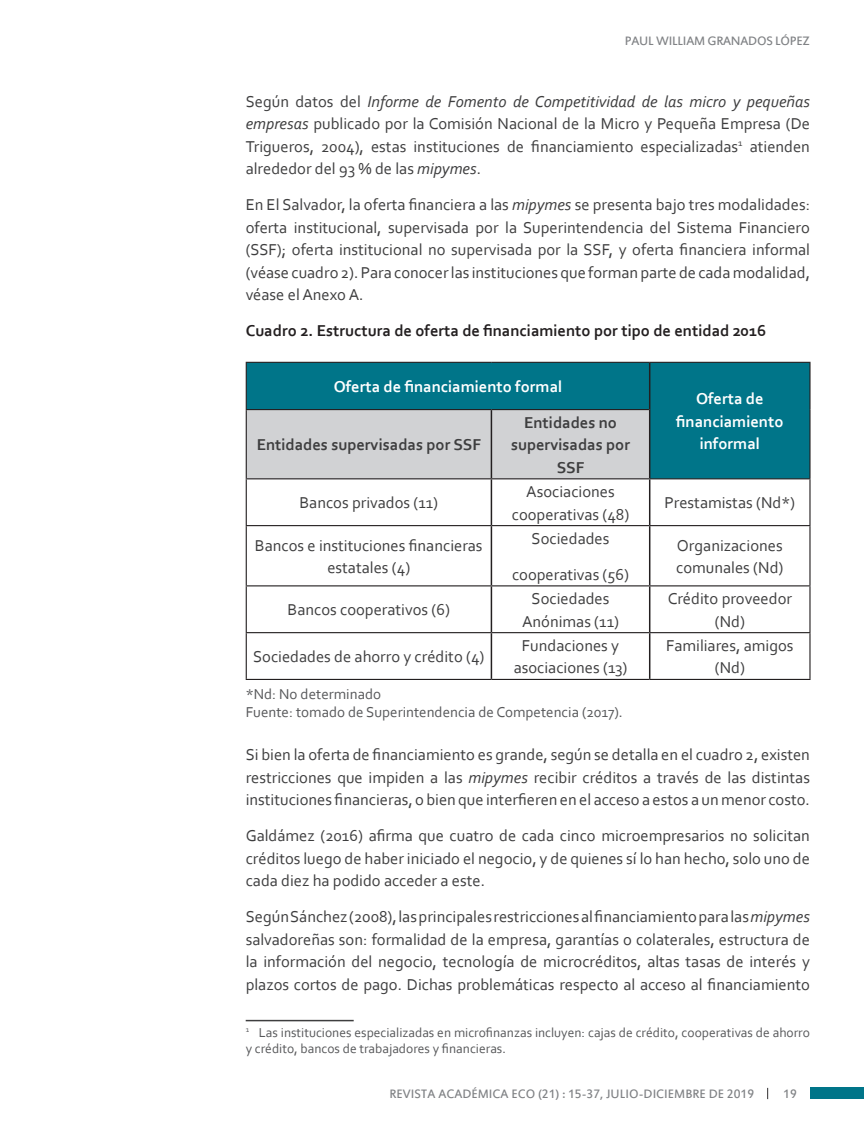
<style>
.page{position:relative;width:864px;height:1134px;background:#fff}
.page>*{position:absolute;margin:0;border:0;box-sizing:border-box;transform-origin:0 0}
.TEXTO{font:16.5px/22.5px "Corbel";color:#3e3e3f;text-align:center}
.FIGURA_TITULO{font:700 16.5px "Corbel";color:#231f20}
.TEXTO-2{font:700 16.5px/22.5px "Corbel";color:#fff;text-align:center}
.TEXTO-3{font:700 16.5px/22.5px "Corbel";color:#3e3e3f;text-align:center}
.FUENTE{font:15px "Corbel";color:#57585a}
.PIE{font:13.5px/16.2px "Corbel";color:#57585a}
.t1{font:13.5px "Estrangelo Edessa";color:#808285}
.t2{font:13.5px "Estrangelo Edessa";letter-spacing:-.02em;color:#808285}
.s1{font-style:italic}
</style>
<div class="page">
<div style="left:810px;top:1088px;width:54px;height:11px;background:#007589"></div>
<div style="left:247px;top:363px;width:562px;height:115px;background:#007589"></div>
<div style="left:247px;top:410px;width:402px;height:68px;background:#d1d2d4"></div>
<hr style="left:649px;top:363px;width:1px;height:47px;background:#231f20">
<hr style="left:491px;top:410px;width:1px;height:68px;background:#231f20">
<hr style="left:649px;top:410px;width:1px;height:68px;background:#231f20">
<hr style="left:491px;top:479px;width:1px;height:46px;background:#231f20">
<hr style="left:649px;top:479px;width:1px;height:46px;background:#231f20">
<hr style="left:491px;top:526px;width:1px;height:59px;background:#231f20">
<hr style="left:649px;top:526px;width:1px;height:59px;background:#231f20">
<hr style="left:491px;top:586px;width:1px;height:46px;background:#231f20">
<hr style="left:649px;top:586px;width:1px;height:46px;background:#231f20">
<hr style="left:491px;top:633px;width:1px;height:46px;background:#231f20">
<hr style="left:649px;top:633px;width:1px;height:46px;background:#231f20">
<hr style="left:246px;top:362px;width:245px;height:1px;background:#231f20">
<hr style="left:246px;top:363px;width:1px;height:46px;background:#231f20">
<hr style="left:491px;top:362px;width:159px;height:1px;background:#231f20">
<hr style="left:650px;top:362px;width:161px;height:1px;background:#231f20">
<hr style="left:809px;top:363px;width:2px;height:47px;background:#231f20">
<hr style="left:809px;top:410px;width:2px;height:68px;background:#231f20">
<hr style="left:246px;top:409px;width:245px;height:1px;background:#231f20">
<hr style="left:246px;top:410px;width:1px;height:68px;background:#231f20">
<hr style="left:491px;top:409px;width:158px;height:1px;background:#231f20">
<hr style="left:246px;top:478px;width:245px;height:1px;background:#231f20">
<hr style="left:246px;top:479px;width:1px;height:46px;background:#231f20">
<hr style="left:491px;top:478px;width:159px;height:1px;background:#231f20">
<hr style="left:650px;top:478px;width:161px;height:1px;background:#231f20">
<hr style="left:809px;top:479px;width:2px;height:46px;background:#231f20">
<hr style="left:246px;top:525px;width:245px;height:1px;background:#231f20">
<hr style="left:246px;top:526px;width:1px;height:59px;background:#231f20">
<hr style="left:491px;top:525px;width:159px;height:1px;background:#231f20">
<hr style="left:650px;top:525px;width:161px;height:1px;background:#231f20">
<hr style="left:809px;top:526px;width:2px;height:59px;background:#231f20">
<hr style="left:246px;top:585px;width:245px;height:1px;background:#231f20">
<hr style="left:246px;top:586px;width:1px;height:46px;background:#231f20">
<hr style="left:491px;top:585px;width:159px;height:1px;background:#231f20">
<hr style="left:650px;top:585px;width:161px;height:1px;background:#231f20">
<hr style="left:809px;top:586px;width:2px;height:46px;background:#231f20">
<hr style="left:246px;top:632px;width:245px;height:1px;background:#231f20">
<hr style="left:246px;top:633px;width:1px;height:46px;background:#231f20">
<hr style="left:491px;top:632px;width:159px;height:1px;background:#231f20">
<hr style="left:650px;top:632px;width:161px;height:1px;background:#231f20">
<hr style="left:809px;top:633px;width:2px;height:46px;background:#231f20">
<hr style="left:246px;top:679px;width:245px;height:1px;background:#231f20">
<hr style="left:491px;top:679px;width:159px;height:1px;background:#231f20">
<hr style="left:650px;top:679px;width:161px;height:1px;background:#231f20">
<hr style="left:246px;top:1020px;width:108px;height:1px;background:#3e3e3f">
<p class="t2" style="left:625px;top:34px;width:187px">PAUL WILLIAM GRANADOS LÓPEZ</p>
<p class="TEXTO" style="left:246px;top:90px;width:566px;text-align:justify">Según datos del <span class="s1">Informe de Fomento de Competitividad de las micro y pequeñas empresas</span> publicado por la Comisión Nacional de la Micro y Pequeña Empresa (De Trigueros, 2004), estas instituciones de financiamiento especializadas<sup>1</sup> atienden alrededor del 93 % de las <span class="s1">mipymes</span>.</p>
<p class="TEXTO" style="left:246px;top:193px;width:566px;text-align:justify">En El Salvador, la oferta financiera a las <span class="s1">mipymes</span> se presenta bajo tres modalidades: oferta institucional, supervisada por la Superintendencia del Sistema Financiero (SSF); oferta institucional no supervisada por la SSF, y oferta financiera informal (véase cuadro 2). Para conocer las instituciones que forman parte de cada modalidad, véase el Anexo A.</p>
<p class="FIGURA_TITULO" style="left:246px;top:320px;width:522px">Cuadro 2. Estructura de oferta de financiamiento por tipo de entidad 2016</p>
<p class="TEXTO-2" style="left:334px;top:375px;width:230px">Oferta de financiamiento formal</p>
<p class="TEXTO-2" style="left:676px;top:387px;width:109px">Oferta de financiamiento</p>
<p class="TEXTO-3" style="left:511px;top:411px;width:121px">Entidades no supervisadas por<br>SSF</p>
<p class="TEXTO-3" style="left:257px;top:433px;width:226px">Entidades supervisadas por SSF</p>
<p class="TEXTO-2" style="left:700px;top:432px;width:62px">informal</p>
<p class="TEXTO" style="left:300px;top:491px;width:140px">Bancos privados (11)</p>
<p class="TEXTO" style="left:512px;top:480px;width:119px">Asociaciones cooperativas (48)</p>
<p class="TEXTO" style="left:665px;top:491px;width:132px">Prestamistas (Nd*)</p>
<p class="TEXTO" style="left:255px;top:534px;width:229px">Bancos e instituciones financieras estatales (4)</p>
<p class="TEXTO" style="left:532px;top:527px;width:79px">Sociedades</p>
<p class="TEXTO" style="left:512px;top:563px;width:119px">cooperativas (56)</p>
<p class="TEXTO" style="left:676px;top:534px;width:109px;text-align:left">Organizaciones comunales (Nd)</p>
<p class="TEXTO" style="left:288px;top:598px;width:164px">Bancos cooperativos (6)</p>
<p class="TEXTO" style="left:522px;top:587px;width:98px">Sociedades<br>Anónimas (11)</p>
<p class="TEXTO" style="left:668px;top:587px;width:126px">Crédito proveedor (Nd)</p>
<p class="TEXTO" style="left:253px;top:645px;width:233px">Sociedades de ahorro y crédito (4)</p>
<p class="TEXTO" style="left:514px;top:634px;width:115px">Fundaciones y asociaciones (13)</p>
<p class="TEXTO" style="left:666px;top:634px;width:129px">Familiares, amigos (Nd)</p>
<p class="FUENTE" style="left:246px;top:685px;width:137px">*Nd: No determinado</p>
<p class="FUENTE" style="left:246px;top:703px;width:379px">Fuente: tomado de Superintendencia de Competencia (2017).</p>
<p class="TEXTO" style="left:246px;top:743px;width:566px;text-align:justify">Si bien la oferta de financiamiento es grande, según se detalla en el cuadro 2, existen restricciones que impiden a las <span class="s1">mipymes</span> recibir créditos a través de las distintas instituciones financieras, o bien que interfieren en el acceso a estos a un menor costo.</p>
<p class="TEXTO" style="left:246px;top:824px;width:566px;text-align:justify">Galdámez (2016) afirma que cuatro de cada cinco microempresarios no solicitan créditos luego de haber iniciado el negocio, y de quienes sí lo han hecho, solo uno de cada diez ha podido acceder a este.</p>
<p class="TEXTO" style="left:246px;top:905px;width:566px;text-align:justify">Según Sánchez (2008), las principales restricciones al financiamiento para las <span class="s1">mipymes </span>salvadoreñas son: formalidad de la empresa, garantías o colaterales, estructura de la información del negocio, tecnología de microcréditos, altas tasas de interés y plazos cortos de pago. Dichas problemáticas respecto al acceso al financiamiento</p>
<p class="PIE" style="left:246px;top:1024px;width:566px"><sup>1</sup> Las instituciones especializadas en microfinanzas incluyen: cajas de crédito, cooperativas de ahorro y crédito, bancos de trabajadores y financieras.</p>
<p class="t1" style="left:389px;top:1087px;width:366px">REVISTA ACADÉMICA ECO (21) : 15-37, JULIO-DICIEMBRE DE 2019</p>
<p class="t1" style="left:783px;top:1087px;width:15px">19</p>
</div>
